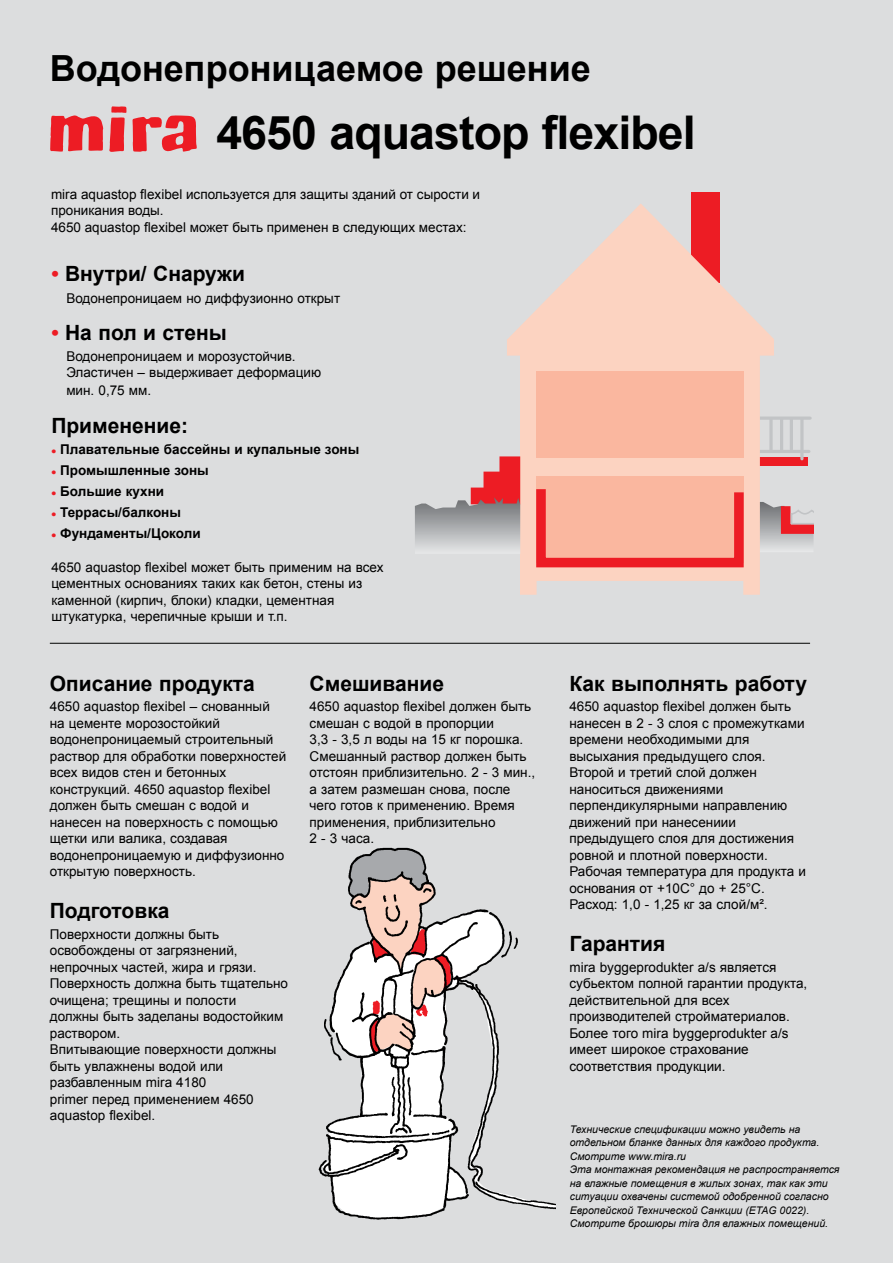
<style>
.page{position:relative;width:893px;height:1263px;background:#dcddde}
.page>*{position:absolute;margin:0;border:0;box-sizing:border-box;transform-origin:0 0}
.t1{font:700 46.5px "Arial";letter-spacing:-.02em;color:#000}
.t2{font:700 36px "Arial";color:#000}
.t3{font:700 21px "Arial";color:#000}
.t4{font:13.5px/16.5px "Arial";color:#000}
.t5{font:700 13.5px "Arial";color:#000}
.t6{font:italic 10.5px/13.5px "Arial";color:#000}
.s1{color:#ed1c24}
</style>
<div class="page">
<svg style="left:50px;top:115px;width:53px;height:37px"></svg>
<svg style="left:109px;top:106px;width:88px;height:46px"></svg>
<hr style="left:50px;top:643px;width:760px;height:1px;background:#000">
<div style="left:758px;top:457px;width:49px;height:9px;background:#ed1c24"></div>
<hr style="left:753px;top:450px;width:56px;height:3px;background:#c2c4c6">
<svg style="left:760px;top:416px;width:50px;height:4px"></svg>
<div style="left:691px;top:192px;width:29px;height:90px;background:#ed1c24"></div>
<svg style="left:520px;top:356px;width:240px;height:239px;fill:#fcd3c1"></svg>
<svg style="left:507px;top:204px;width:267px;height:152px"></svg>
<div style="left:536px;top:371px;width:208px;height:86px;background:#fab79f"></div>
<div style="left:536px;top:476px;width:208px;height:87px;background:#fab79f"></div>
<svg style="left:415px;top:456px;width:105px;height:88px"></svg>
<hr style="left:800px;top:419px;width:3px;height:40px;background:#c2c4c6">
<hr style="left:790px;top:419px;width:3px;height:30px;background:#c2c4c6">
<hr style="left:780px;top:419px;width:3px;height:32px;background:#c2c4c6">
<hr style="left:769px;top:419px;width:4px;height:32px;background:#c2c4c6">
<svg style="left:531px;top:480px;width:282px;height:92px"></svg>
<img style="left:318px;top:847px;width:238px;height:373px">
<h2 class="t2" style="left:50px;top:45px;width:542px">Водонепроницаемое решение</h2>
<h1 class="t1" style="left:216px;top:102px;width:481px">4650 aquastop flexibel</h1>
<p class="t4" style="left:51px;top:186px;width:431px">mira aquastop flexibel используется для защиты зданий от сырости и проникания воды.<br>4650 aquastop flexibel может быть применен в следующих местах:</p>
<h3 class="t3" style="left:51px;top:260px;width:195px"><span class="s1">•</span> Внутри/ Снаружи</h3>
<p class="t4" style="left:66px;top:290px;width:275px">Водонепроницаем но диффузионно открыт</p>
<h3 class="t3" style="left:51px;top:319px;width:177px"><span class="s1">•</span> На пол и стены</h3>
<p class="t4" style="left:66px;top:348px;width:256px">Водонепроницаем и морозустойчив.<br>Эластичен – выдерживает деформацию</p>
<p class="t4" style="left:66px;top:382px;width:86px">мин. 0,75 мм.</p>
<h3 class="t3" style="left:51px;top:412px;width:138px">Применение:</h3>
<p class="t5" style="left:51px;top:441px;width:309px"><span class="s1">•</span> Плавательные бассейны и купальные зоны</p>
<p class="t5" style="left:51px;top:462px;width:159px"><span class="s1">•</span> Промышленные зоны</p>
<p class="t5" style="left:51px;top:483px;width:114px"><span class="s1">•</span> Большие кухни</p>
<p class="t5" style="left:51px;top:504px;width:131px"><span class="s1">•</span> Террасы/балконы</p>
<p class="t5" style="left:51px;top:525px;width:151px"><span class="s1">•</span> Фундаменты/Цоколи</p>
<p class="t4" style="left:51px;top:559px;width:334px">4650 aquastop flexibel может быть применим на всех цементных основаниях таких как бетон, стены из каменной (кирпич, блоки) кладки, цементная штукатурка, черепичные крыши и т.п.</p>
<h3 class="t3" style="left:50px;top:669px;width:207px">Описание продукта</h3>
<p class="t4" style="left:50px;top:698px;width:238px">4650 aquastop flexibel – снованный на цементе морозостойкий водонепроницаемый строительный раствор для обработки поверхностей всех видов стен и бетонных конструкций. 4650 aquastop flexibel должен быть смешан с водой и нанесен на поверхность с помощью щетки или валика, создавая водонепроницаемую и диффузионно открытую поверхность.</p>
<h3 class="t3" style="left:50px;top:896px;width:121px">Подготовка</h3>
<p class="t4" style="left:50px;top:926px;width:240px">Поверхности должны быть освобождены от загрязнений, непрочных частей, жира и грязи.<br>Поверхность должна быть тщательно очищена; трещины и полости должны быть заделаны водостойким раствором.<br>Впитывающие поверхности должны быть увлажнены водой или разбавленным mira 4180<br>primer перед применением 4650 aquastop flexibel.</p>
<h3 class="t3" style="left:310px;top:669px;width:136px">Смешивание</h3>
<p class="t4" style="left:310px;top:698px;width:227px">4650 aquastop flexibel должен быть смешан с водой в пропорции<br>3,3 - 3,5 л воды на 15 кг порошка.<br>Смешанный раствор должен быть отстоян приблизительно. 2 - 3 мин., а затем размешан снова, после чего готов к применению. Время применения, приблизительно<br>2 - 3 часа.</p>
<h3 class="t3" style="left:569px;top:669px;width:239px">Как выполнять работу</h3>
<p class="t4" style="left:569px;top:698px;width:238px">4650 aquastop flexibel должен быть нанесен в 2 - 3 слоя с промежутками времени необходимыми для высыхания предыдущего слоя.<br>Второй и третий слой должен наноситься движениями перпендикулярными направлению движений при нанесениии предыдущего слоя для достижения ровной и плотной поверхности.<br>Рабочая температура для продукта и основания от +10C° до + 25°C.<br>Расход: 1,0 - 1,25 кг за слой/м².</p>
<h3 class="t3" style="left:569px;top:930px;width:97px">Гарантия</h3>
<p class="t4" style="left:569px;top:959px;width:239px">mira byggeprodukter a/s является субьектом полной гарантии продукта, действительной для всех производителей стройматериалов.<br>Более того mira byggeprodukter a/s имеет широкое страхование соответствия продукции.</p>
<p class="t6" style="left:570px;top:1122px;width:271px">Технические спецификации можно увидеть на отдельном бланке данных для каждого продукта.<br>Смотрите www.mira.ru<br>Эта монтажная рекомендация не распространяется на влажные помещения в жилых зонах, так как эти ситуации охвачены системой одобренной согласно Европейской Технической Санкции (ETAG 0022).<br>Смотрите брошюры mira для влажных помещений.</p>
</div>
